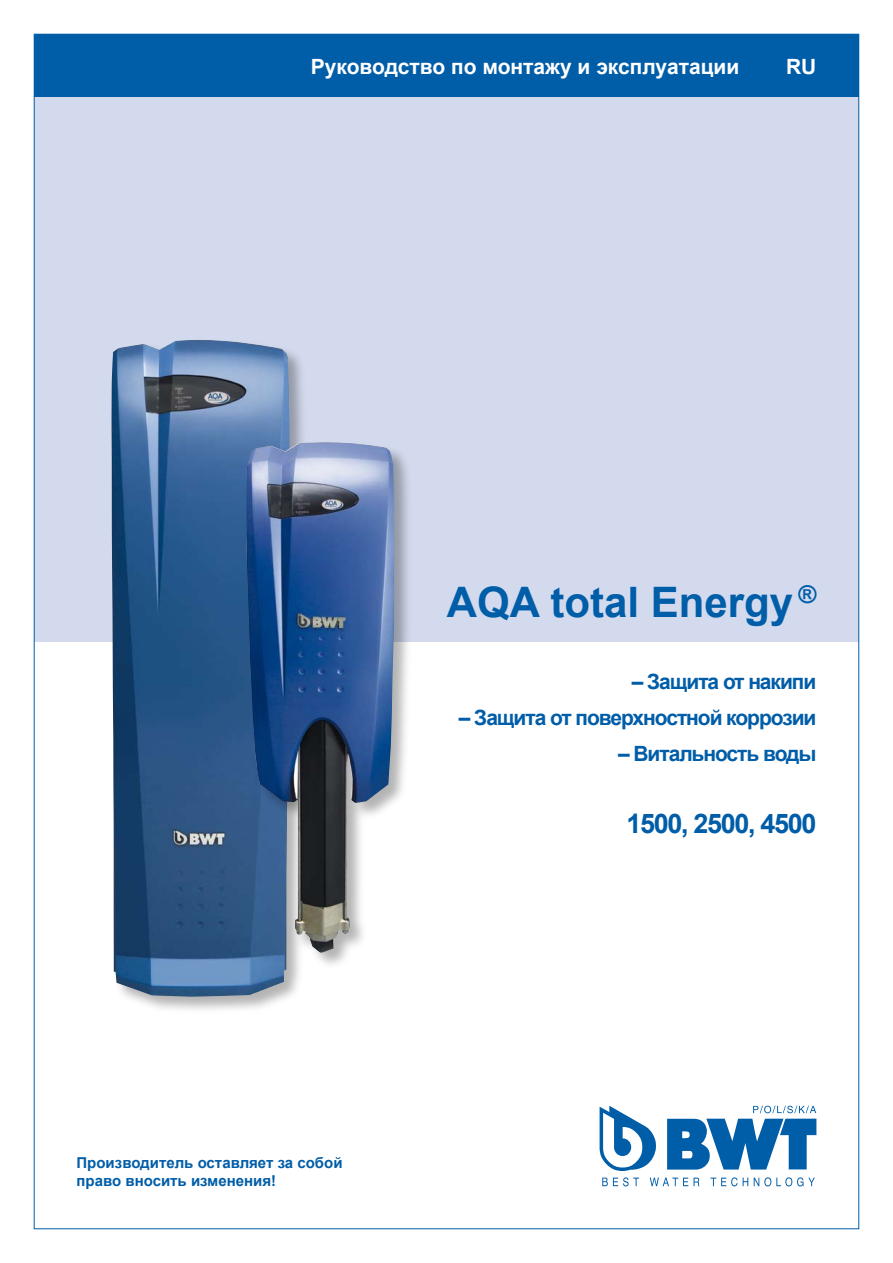
<style>
.page{position:relative;width:893px;height:1263px;background:#fff}
.page>*{position:absolute;margin:0;border:0;box-sizing:border-box;transform-origin:0 0}
.t1{font:700 42px "Arial";color:#005da8}
.t2{font:700 27px "Arial";letter-spacing:-.05em;color:#005da8}
.t3{font:700 21px "Arial";letter-spacing:-.05em;color:#005da8}
.t4{font:700 21px "Arial";color:#fff}
.t5{font:700 15px/18px "Arial";color:#005da8}
</style>
<div class="page">
<div style="left:34px;top:34px;width:825px;height:64px;background:#005da8"></div>
<div style="left:34px;top:98px;width:825px;height:544px;background:#d3daed"></div>
<svg style="left:602px;top:1177px;width:37px;height:9px"></svg>
<svg style="left:650px;top:1177px;width:49px;height:9px"></svg>
<svg style="left:710px;top:1177px;width:27px;height:9px"></svg>
<svg style="left:743px;top:1177px;width:5px;height:9px"></svg>
<svg style="left:754px;top:1177px;width:61px;height:9px"></svg>
<svg style="left:667px;top:1119px;width:149px;height:50px"></svg>
<svg style="left:600px;top:1106px;width:56px;height:65px"></svg>
<svg style="left:753px;top:1106px;width:63px;height:7px"></svg>
<div style="left:108px;top:337px;width:202px;height:680px;background:#000;opacity:.3"></div>
<img style="left:111px;top:340px;width:179px;height:657px">
<div style="left:243px;top:439px;width:171px;height:533px;background:#000;opacity:.3"></div>
<img style="left:246px;top:442px;width:148px;height:510px">
<p class="t4" style="left:311px;top:52px;width:430px">Руководство по монтажу и эксплуатации</p>
<p class="t4" style="left:786px;top:52px;width:32px">RU</p>
<h1 class="t1" style="left:447px;top:574px;width:371px">AQA total Energy <sup>®</sup></h1>
<p class="t3" style="left:632px;top:667px;width:186px">– Защита от накипи</p>
<p class="t3" style="left:459px;top:703px;width:359px">– Защита от поверхностной коррозии</p>
<p class="t3" style="left:618px;top:739px;width:200px">– Витальность воды</p>
<p class="t5" style="left:77px;top:1155px;width:268px">Производитель оставляет за собой право вносить изменения!</p>
<p class="t2" style="left:626px;top:805px;width:191px">1500, 2500, 4500</p>
</div>
